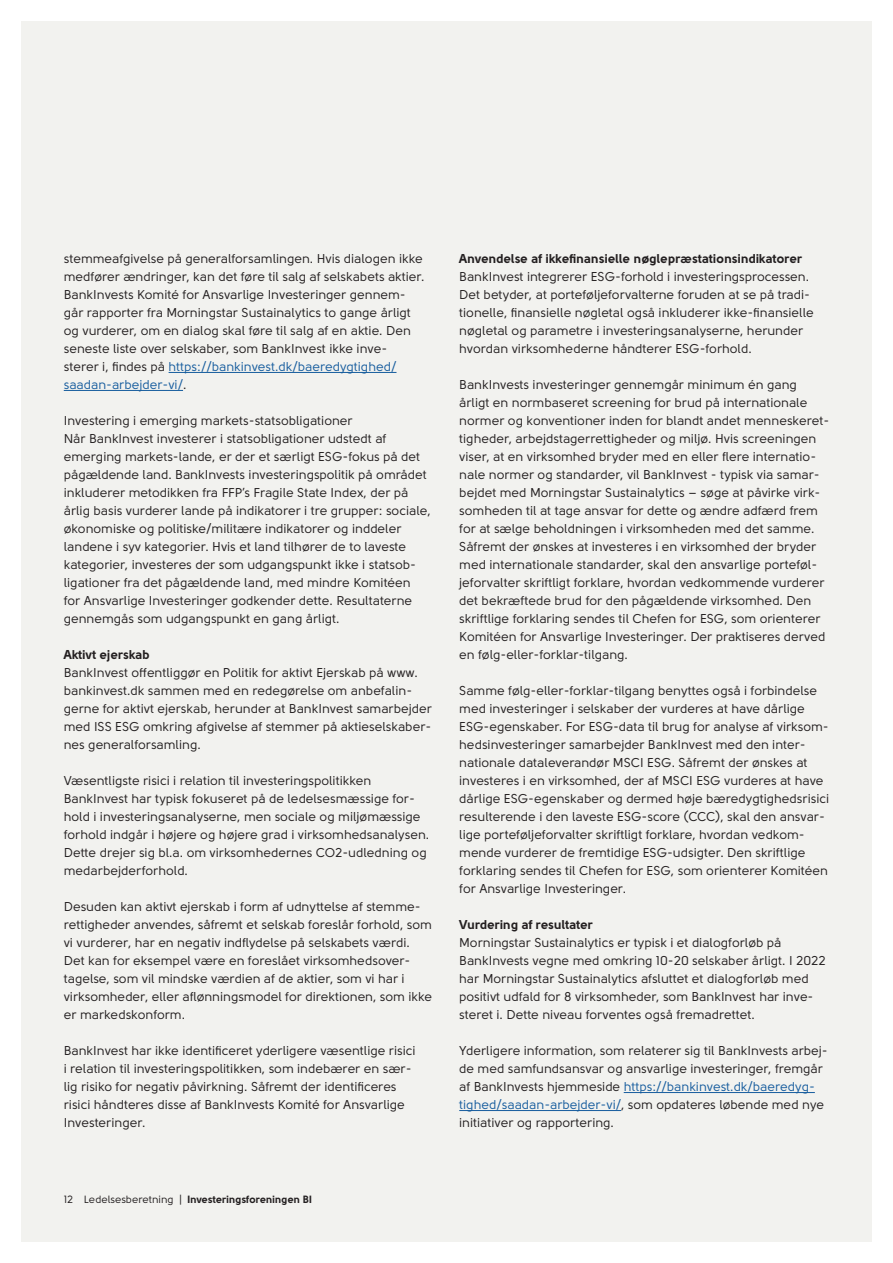
<style>
.page{position:relative;width:893px;height:1263px;background:#fff}
.page>*{position:absolute;margin:0;border:0;box-sizing:border-box;transform-origin:0 0}
.Brødtekst_8_5_12{font:12.75px/18px "Solomon Sans Normal";color:#231f20}
.Brødtekst_8_5_12-2{font:12.75px "Solomon Sans Bold";color:#231f20}
.Underrubrik{font:12.75px "Solomon Sans Bold";color:#231f20}
.t1{font:10.5px "Solomon Sans Bold";color:#231f20}
.s1{color:#175d9e}
.s2{font-family:"Solomon Sans Normal"}
</style>
<div class="page">
<div style="left:21px;top:21px;width:851px;height:1221px;background:#f2f2ef"></div>
<hr style="left:169px;top:372px;width:227px;height:1px;background:#175d9e">
<hr style="left:64px;top:390px;width:119px;height:1px;background:#175d9e">
<hr style="left:624px;top:1092px;width:191px;height:1px;background:#175d9e">
<hr style="left:459px;top:1110px;width:162px;height:1px;background:#175d9e">
<p class="Brødtekst_8_5_12" style="left:64px;top:250px;width:362px">stemmeafgivelse på generalforsamlingen. Hvis dialogen ikke medfører ændringer, kan det føre til salg af selskabets aktier.<br>BankInvests Komité for Ansvarlige Investeringer gennem&shy;går rapporter fra Morningstar Sustainalytics to gange årligt og vurderer, om en dialog skal føre til salg af en aktie. Den seneste liste over selskaber, som BankInvest ikke inve&shy;sterer i, findes på <span class="s1">https://bankinvest.dk/baeredygtighed/ saadan-arbejder-vi/</span>.</p>
<p class="Brødtekst_8_5_12" style="left:64px;top:412px;width:290px">Investering i emerging markets-statsobligationer</p>
<p class="Brødtekst_8_5_12" style="left:64px;top:430px;width:369px">Når BankInvest investerer i statsobligationer udstedt af emerging markets-lande, er der et særligt ESG-fokus på det pågældende land. BankInvests investeringspolitik på området inkluderer metodikken fra FFP’s Fragile State Index, der på årlig basis vurderer lande på indikatorer i tre grupper: sociale, økonomiske og politiske/militære indikatorer og inddeler landene i syv kategorier. Hvis et land tilhører de to laveste kategorier, investeres der som udgangspunkt ikke i statsob&shy;ligationer fra det pågældende land, med mindre Komitéen<br>for Ansvarlige Investeringer godkender dette. Resultaterne gennemgås som udgangspunkt en gang årligt.</p>
<p class="Underrubrik" style="left:64px;top:647px;width:88px">Aktivt ejerskab</p>
<p class="Brødtekst_8_5_12" style="left:64px;top:664px;width:370px">BankInvest offentliggør en Politik for aktivt Ejerskab på www. bankinvest.dk sammen med en redegørelse om anbefalin&shy;gerne for aktivt ejerskab, herunder at BankInvest samarbejder med ISS ESG omkring afgivelse af stemmer på aktieselskaber&shy;nes generalforsamling.</p>
<p class="Brødtekst_8_5_12" style="left:64px;top:772px;width:309px">Væsentligste risici i relation til investeringspolitikken</p>
<p class="Brødtekst_8_5_12" style="left:64px;top:790px;width:367px">BankInvest har typisk fokuseret på de ledelsesmæssige for&shy;hold i investeringsanalyserne, men sociale og miljømæssige forhold indgår i højere og højere grad i virksomhedsanalysen.<br>Dette drejer sig bl.a. om virksomhedernes CO2-udledning og medarbejderforhold.</p>
<p class="Brødtekst_8_5_12" style="left:64px;top:898px;width:370px">Desuden kan aktivt ejerskab i form af udnyttelse af stemme&shy;rettigheder anvendes, såfremt et selskab foreslår forhold, som vi vurderer, har en negativ indflydelse på selskabets værdi.<br>Det kan for eksempel være en foreslået virksomhedsover&shy;tagelse, som vil mindske værdien af de aktier, som vi har i virksomheder, eller aflønningsmodel for direktionen, som ikke er markedskonform.</p>
<p class="Brødtekst_8_5_12" style="left:64px;top:1042px;width:353px">BankInvest har ikke identificeret yderligere væsentlige risici i relation til investeringspolitikken, som indebærer en sær&shy;lig risiko for negativ påvirkning. Såfremt der identificeres risici håndteres disse af BankInvests Komité for Ansvarlige Investeringer.</p>
<p class="t1" style="left:64px;top:1193px;width:250px"><span class="s2">12 Ledelsesberetning |</span> Investeringsforeningen BI</p>
<p class="Brødtekst_8_5_12-2" style="left:459px;top:251px;width:345px">Anvendelse af ikkefinansielle nøglepræstationsindikatorer</p>
<p class="Brødtekst_8_5_12" style="left:459px;top:268px;width:356px">BankInvest integrerer ESG-forhold i investeringsprocessen.<br>Det betyder, at porteføljeforvalterne foruden at se på tradi&shy;tionelle, finansielle nøgletal også inkluderer ikke-finansielle nøgletal og parametre i investeringsanalyserne, herunder hvordan virksomhederne håndterer ESG-forhold.</p>
<p class="Brødtekst_8_5_12" style="left:459px;top:376px;width:371px">BankInvests investeringer gennemgår minimum én gang årligt en normbaseret screening for brud på internationale normer og konventioner inden for blandt andet menneskeret&shy;tigheder, arbejdstagerrettigheder og miljø. Hvis screeningen viser, at en virksomhed bryder med en eller flere internatio&shy;nale normer og standarder, vil BankInvest - typisk via samar&shy;bejdet med Morningstar Sustainalytics – søge at påvirke virk&shy;somheden til at tage ansvar for dette og ændre adfærd frem for at sælge beholdningen i virksomheden med det samme.<br>Såfremt der ønskes at investeres i en virksomhed der bryder med internationale standarder, skal den ansvarlige porteføl&shy;jeforvalter skriftligt forklare, hvordan vedkommende vurderer det bekræftede brud for den pågældende virksomhed. Den skriftlige forklaring sendes til Chefen for ESG, som orienterer Komitéen for Ansvarlige Investeringer. Der praktiseres derved en følg-eller-forklar-tilgang.</p>
<p class="Brødtekst_8_5_12" style="left:459px;top:682px;width:371px">Samme følg-eller-forklar-tilgang benyttes også i forbindelse med investeringer i selskaber der vurderes at have dårlige ESG-egenskaber. For ESG-data til brug for analyse af virksom&shy;hedsinvesteringer samarbejder BankInvest med den inter&shy;nationale dataleverandør MSCI ESG. Såfremt der ønskes at investeres i en virksomhed, der af MSCI ESG vurderes at have dårlige ESG-egenskaber og dermed høje bæredygtighedsrisici resulterende i den laveste ESG-score (CCC), skal den ansvar&shy;lige porteføljeforvalter skriftligt forklare, hvordan vedkom&shy;mende vurderer de fremtidige ESG-udsigter. Den skriftlige forklaring sendes til Chefen for ESG, som orienterer Komitéen for Ansvarlige Investeringer.</p>
<p class="Underrubrik" style="left:459px;top:917px;width:135px">Vurdering af resultater</p>
<p class="Brødtekst_8_5_12" style="left:459px;top:934px;width:368px">Morningstar Sustainalytics er typisk i et dialogforløb på BankInvests vegne med omkring 10-20 selskaber årligt. I 2022 har Morningstar Sustainalytics afsluttet et dialogforløb med positivt udfald for 8 virksomheder, som BankInvest har inve&shy;steret i. Dette niveau forventes også fremadrettet.</p>
<p class="Brødtekst_8_5_12" style="left:459px;top:1042px;width:370px">Yderligere information, som relaterer sig til BankInvests arbej&shy;de med samfundsansvar og ansvarlige investeringer, fremgår af BankInvests hjemmeside <span class="s1">https://bankinvest.dk/baeredyg&shy;tighed/saadan-arbejder-vi/</span>, som opdateres løbende med nye initiativer og rapportering.</p>
</div>
